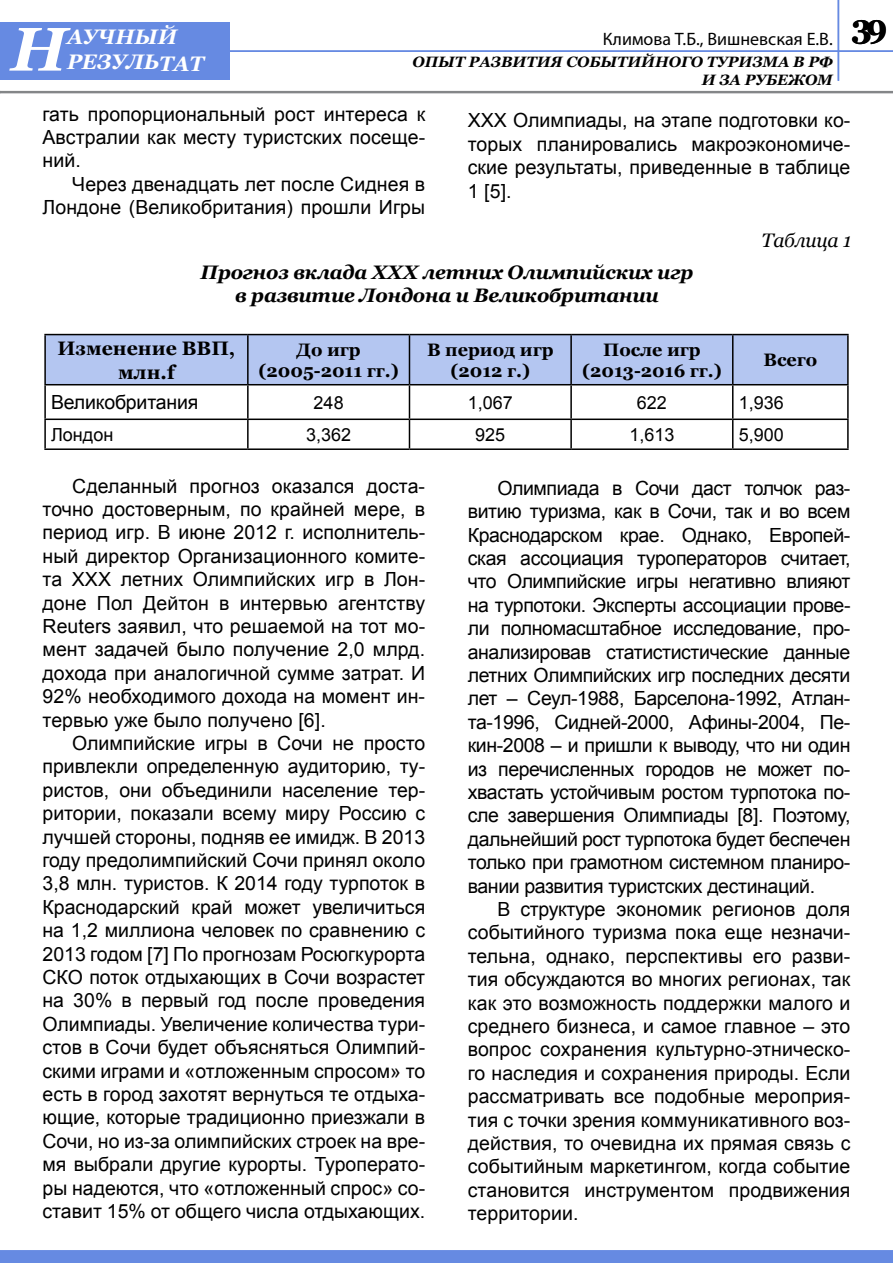
<style>
.page{position:relative;width:893px;height:1263px;background:#fff}
.page>*{position:absolute;margin:0;border:0;box-sizing:border-box;transform-origin:0 0}
.t1{font:italic 700 61.5px "Georgia";color:#fff}
.t2{font:700 33px "Georgia";color:#000}
.t3{font:italic 700 21px/25.2px "Georgia";color:#fff}
.t4{font:19.5px/23.4px "Arial";letter-spacing:.005em;color:#000;text-align:justify}
.t5{font:italic 700 19.5px/23.4px "Georgia";letter-spacing:-.01em;color:#000;text-align:center}
.t6{font:700 19.5px/23.4px "Georgia";color:#000;text-align:center}
.t7{font:italic 19.5px "Georgia";letter-spacing:-.01em;color:#000}
.t8{font:700 18px/21.6px "Georgia";color:#000;text-align:center}
.t9{font:18px "Arial";color:#000}
.t10{font:18px "Myriad Pro";color:#000}
.t11{font:italic 700 15px/18px "Georgia";color:#000;text-align:right}
</style>
<div class="page">
<hr style="left:838px;top:0;width:1px;height:81px;background:#668ae2">
<div style="left:1px;top:22px;width:229px;height:58px;background:#668ae2"></div>
<hr style="left:213px;top:50px;width:680px;height:2px;background:#668ae2">
<div style="left:0;top:1250px;width:893px;height:13px;background:#668ae2"></div>
<hr style="left:0;top:91px;width:893px;height:2px;background:#848688">
<hr style="left:0;top:22px;width:1px;height:58px;background:#668ae2">
<div style="left:46px;top:335px;width:801px;height:49px;background:#b4c6f1"></div>
<svg style="left:46px;top:385px;width:801px;height:63px"></svg>
<hr style="left:44px;top:334px;width:204px;height:1px;background:#000">
<hr style="left:44px;top:335px;width:2px;height:49px;background:#000">
<hr style="left:248px;top:334px;width:161px;height:1px;background:#000">
<hr style="left:247px;top:335px;width:2px;height:49px;background:#000">
<hr style="left:409px;top:334px;width:162px;height:1px;background:#000">
<hr style="left:409px;top:335px;width:1px;height:49px;background:#000">
<hr style="left:571px;top:334px;width:162px;height:1px;background:#000">
<hr style="left:570px;top:335px;width:2px;height:49px;background:#000">
<hr style="left:733px;top:334px;width:116px;height:1px;background:#000">
<hr style="left:732px;top:335px;width:1px;height:49px;background:#000">
<hr style="left:847px;top:335px;width:2px;height:49px;background:#000">
<hr style="left:44px;top:384px;width:204px;height:1px;background:#000">
<hr style="left:44px;top:385px;width:2px;height:33px;background:#000">
<hr style="left:248px;top:384px;width:161px;height:1px;background:#000">
<hr style="left:247px;top:385px;width:2px;height:33px;background:#000">
<hr style="left:409px;top:384px;width:162px;height:1px;background:#000">
<hr style="left:409px;top:385px;width:1px;height:33px;background:#000">
<hr style="left:571px;top:384px;width:162px;height:1px;background:#000">
<hr style="left:570px;top:385px;width:2px;height:33px;background:#000">
<hr style="left:733px;top:384px;width:116px;height:1px;background:#000">
<hr style="left:732px;top:385px;width:1px;height:33px;background:#000">
<hr style="left:847px;top:385px;width:2px;height:33px;background:#000">
<hr style="left:44px;top:418px;width:204px;height:2px;background:#000">
<hr style="left:44px;top:420px;width:2px;height:28px;background:#000">
<hr style="left:248px;top:418px;width:161px;height:2px;background:#000">
<hr style="left:247px;top:420px;width:2px;height:28px;background:#000">
<hr style="left:409px;top:418px;width:162px;height:2px;background:#000">
<svg style="left:409px;top:420px;width:1px;height:28px"></svg>
<hr style="left:571px;top:418px;width:162px;height:2px;background:#000">
<hr style="left:570px;top:420px;width:2px;height:28px;background:#000">
<hr style="left:733px;top:418px;width:116px;height:2px;background:#000">
<svg style="left:732px;top:420px;width:1px;height:28px"></svg>
<hr style="left:847px;top:420px;width:2px;height:28px;background:#000">
<hr style="left:44px;top:448px;width:204px;height:2px;background:#000">
<hr style="left:248px;top:448px;width:161px;height:2px;background:#000">
<hr style="left:409px;top:448px;width:162px;height:2px;background:#000">
<hr style="left:571px;top:448px;width:162px;height:2px;background:#000">
<hr style="left:733px;top:448px;width:116px;height:2px;background:#000">
<h2 class="t2" style="left:851px;top:5px;width:37px">39</h2>
<p class="t3" style="left:67px;top:24px;width:138px">АУЧНЫЙ<br>РЕЗУЛЬТАТ</p>
<p class="t10" style="left:603px;top:28px;width:232px">Климова Т.Б., Вишневская Е.В.</p>
<h1 class="t1" style="left:11px;top:9px;width:58px">Н</h1>
<p class="t11" style="left:412px;top:53px;width:422px">ОПЫТ РАЗВИТИЯ СОБЫТИЙНОГО ТУРИЗМА В РФ<br>И ЗА РУБЕЖОМ</p>
<p class="t4" style="left:43px;top:102px;width:384px">гать пропорциональный рост интереса к Австралии как месту туристских посеще&shy;ний.</p>
<p class="t4" style="left:43px;top:172px;width:384px;text-align:right">Через двенадцать лет после Сиднея в<br>Лондоне (Великобритания) прошли Игры</p>
<p class="t4" style="left:468px;top:109px;width:384px">XXX Олимпиады, на этапе подготовки ко&shy;торых планировались макроэкономиче&shy;ские результаты, приведенные в таблице 1 [5].</p>
<p class="t7" style="left:762px;top:228px;width:91px">Таблица 1</p>
<p class="t5" style="left:201px;top:260px;width:495px">Прогноз вклада XXX летних Олимпийских игр в развитие Лондона и Великобритании</p>
<p class="t6" style="left:58px;top:337px;width:179px">Изменение ВВП, млн.f</p>
<p class="t8" style="left:259px;top:339px;width:142px">До игр (2005-2011 гг.)</p>
<p class="t8" style="left:427px;top:339px;width:128px">В период игр (2012 г.)</p>
<p class="t8" style="left:582px;top:339px;width:141px">После игр (2013-2016 гг.)</p>
<p class="t8" style="left:763px;top:349px;width:55px">Всего</p>
<p class="t4" style="left:51px;top:391px;width:149px">Великобритания</p>
<p class="t9" style="left:314px;top:390px;width:32px">248</p>
<p class="t9" style="left:468px;top:390px;width:47px">1,067</p>
<p class="t9" style="left:637px;top:390px;width:32px">622</p>
<p class="t9" style="left:739px;top:390px;width:47px">1,936</p>
<p class="t9" style="left:51px;top:423px;width:64px">Лондон</p>
<p class="t9" style="left:306px;top:423px;width:47px">3,362</p>
<p class="t9" style="left:475px;top:423px;width:32px">925</p>
<p class="t9" style="left:629px;top:423px;width:47px">1,613</p>
<p class="t9" style="left:739px;top:423px;width:47px">5,900</p>
<p class="t4" style="left:468px;top:476px;width:384px;text-indent:30px">Олимпиада в Сочи даст толчок раз&shy;витию туризма, как в Сочи, так и во всем Краснодарском крае. Однако, Европей&shy;ская ассоциация туроператоров считает, что Олимпийские игры негативно влияют на турпотоки. Эксперты ассоциации прове&shy;ли полномасштабное исследование, про&shy;анализировав статистистические данные летних Олимпийских игр последних десяти лет – Сеул-1988, Барселона-1992, Атлан&shy;та-1996, Сидней-2000, Афины-2004, Пе&shy;кин-2008 – и пришли к выводу, что ни один из перечисленных городов не может по&shy;хвастать устойчивым ростом турпотока по&shy;сле завершения Олимпиады [8]. Поэтому, дальнейший рост турпотока будет беспечен только при грамотном системном планиро&shy;вании развития туристских дестинаций.</p>
<p class="t4" style="left:468px;top:898px;width:384px;text-indent:30px">В структуре экономик регионов доля событийного туризма пока еще незначи&shy;тельна, однако, перспективы его разви&shy;тия обсуждаются во многих регионах, так как это возможность поддержки малого и среднего бизнеса, и самое главное – это вопрос сохранения культурно-этническо&shy;го наследия и сохранения природы. Если рассматривать все подобные мероприя&shy;тия с точки зрения коммуникативного воз&shy;действия, то очевидна их прямая связь с событийным маркетингом, когда событие становится инструментом продвижения территории.</p>
<p class="t4" style="left:43px;top:474px;width:384px;text-indent:30px">Cделанный прогноз оказался доста&shy;точно достоверным, по крайней мере, в период игр. В июне 2012 г. исполнитель&shy;ный директор Организационного комите&shy;та XXX летних Олимпийских игр в Лон&shy;доне Пол Дейтон в интервью агентству Reuters заявил, что решаемой на тот мо&shy;мент задачей было получение 2,0 млрд. дохода при аналогичной сумме затрат. И 92% необходимого дохода на момент ин&shy;тервью уже было получено [6].</p>
<p class="t4" style="left:43px;top:732px;width:384px;text-indent:30px">Олимпийские игры в Сочи не просто привлекли определенную аудиторию, ту&shy;ристов, они объединили население тер&shy;ритории, показали всему миру Россию с лучшей стороны, подняв ее имидж. В 2013 году предолимпийский Сочи принял около 3,8 млн. туристов. К 2014 году турпоток в Краснодарский край может увеличиться на 1,2 миллиона человек по сравнению с 2013 годом [7] По прогнозам Росюгкурорта СКО поток отдыхающих в Сочи возрастет на 30% в первый год после проведения Олимпиады. Увеличение количества тури&shy;стов в Сочи будет объясняться Олимпий&shy;скими играми и «отложенным спросом» то есть в город захотят вернуться те отдыха&shy;ющие, которые традиционно приезжали в Сочи, но из-за олимпийских строек на вре&shy;мя выбрали другие курорты. Туроперато&shy;ры надеются, что «отложенный спрос» со&shy;ставит 15% от общего числа отдыхающих.</p>
</div>
